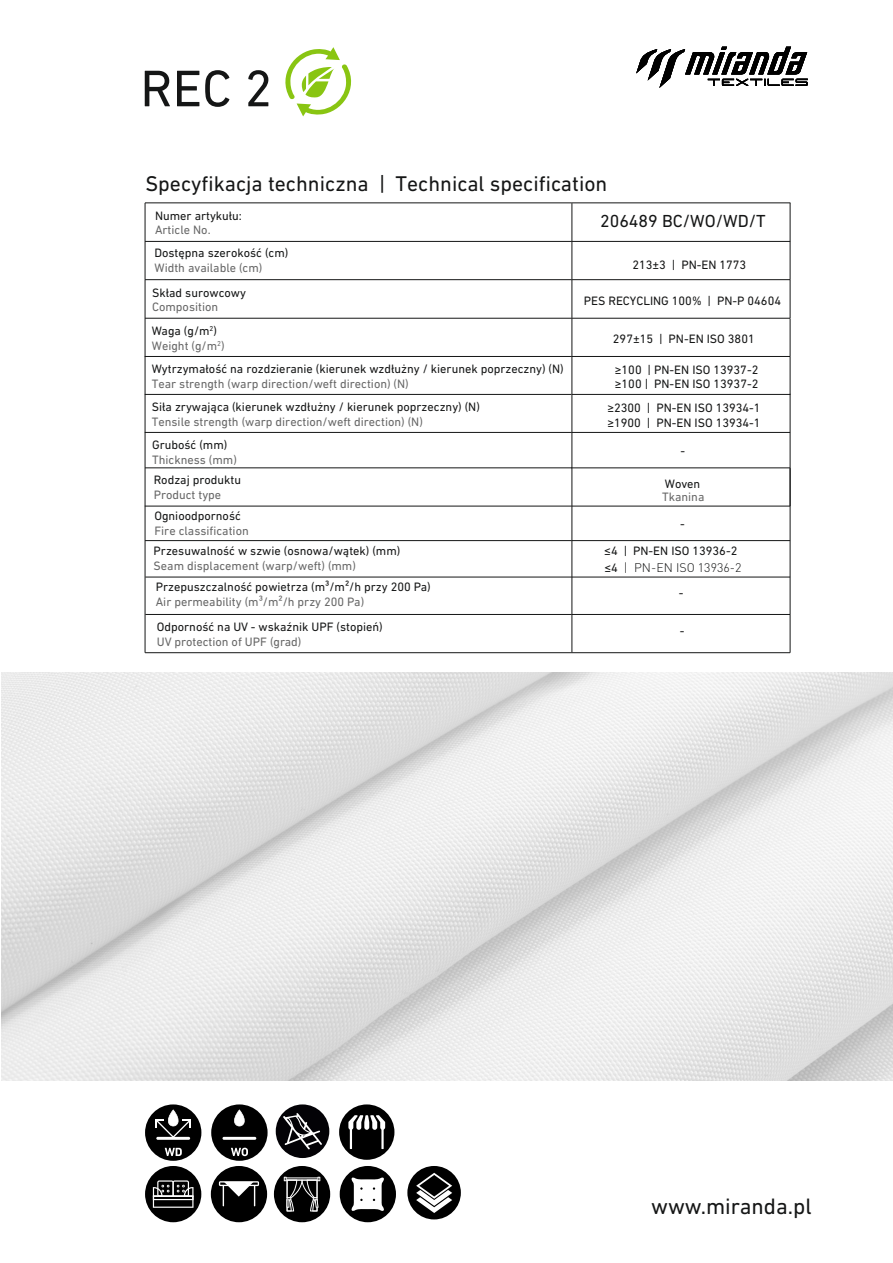
<style>
.page{position:relative;width:893px;height:1263px;background:#fff}
.page>*{position:absolute;margin:0;border:0;box-sizing:border-box;transform-origin:0 0}
.t1{font:52.35px "DIN Next CYR";color:#151616}
.t2{font:22.65px "DIN Next CYR";color:#151616}
.t3{font:21.6px "DIN Next CYR";color:#151616}
.t4{font:17.7px "DIN Next CYR";color:#151616}
.t5{font:12.3px/14.9px "DIN Next CYR";color:#151616}
.t6{font:12.3px "DIN Next CYR";color:#676767}
.t7{font:300 12.3px "DIN Pro";color:#151616}
.t8{font:7.2px "DIN Next CYR";color:#151616}
.s1{font-family:"DIN Next CYR";font-weight:400}
</style>
<div class="page">
<img style="left:1px;top:672px;width:892px;height:408px">
<div style="left:407px;top:1166px;width:54px;height:53px;background:#000;border-radius:27px"></div>
<svg style="left:416px;top:1173px;width:36px;height:40px"></svg>
<svg style="left:285px;top:47px;width:67px;height:69px"></svg>
<hr style="left:145px;top:432px;width:427px;height:1px;background:#151616">
<hr style="left:572px;top:432px;width:218px;height:1px;background:#151616">
<hr style="left:145px;top:279px;width:427px;height:1px;background:#151616">
<hr style="left:572px;top:279px;width:218px;height:1px;background:#151616">
<hr style="left:572px;top:280px;width:1px;height:38px;background:#151616">
<hr style="left:790px;top:280px;width:1px;height:38px;background:#151616">
<hr style="left:145px;top:318px;width:427px;height:1px;background:#151616">
<hr style="left:572px;top:318px;width:218px;height:1px;background:#151616">
<hr style="left:572px;top:318px;width:1px;height:38px;background:#151616">
<hr style="left:790px;top:318px;width:1px;height:38px;background:#151616">
<hr style="left:145px;top:356px;width:427px;height:1px;background:#151616">
<hr style="left:572px;top:356px;width:218px;height:1px;background:#151616">
<hr style="left:145px;top:356px;width:1px;height:297px;background:#151616">
<hr style="left:572px;top:356px;width:1px;height:38px;background:#151616">
<hr style="left:790px;top:356px;width:1px;height:38px;background:#151616">
<hr style="left:145px;top:394px;width:427px;height:1px;background:#151616">
<hr style="left:572px;top:394px;width:218px;height:1px;background:#151616">
<hr style="left:572px;top:395px;width:1px;height:219px;background:#151616">
<hr style="left:790px;top:394px;width:1px;height:221px;background:#151616">
<hr style="left:145px;top:540px;width:426px;height:1px;background:#151616">
<hr style="left:571px;top:540px;width:219px;height:1px;background:#151616">
<hr style="left:145px;top:614px;width:426px;height:1px;background:#151616">
<hr style="left:571px;top:614px;width:219px;height:1px;background:#151616">
<hr style="left:145px;top:577px;width:426px;height:1px;background:#151616">
<hr style="left:571px;top:577px;width:219px;height:1px;background:#151616">
<hr style="left:572px;top:614px;width:1px;height:38px;background:#151616">
<hr style="left:790px;top:615px;width:1px;height:38px;background:#151616">
<hr style="left:145px;top:652px;width:427px;height:1px;background:#151616">
<hr style="left:572px;top:652px;width:218px;height:1px;background:#151616">
<hr style="left:571px;top:468px;width:219px;height:1px;background:#151616">
<hr style="left:145px;top:467px;width:427px;height:1px;background:#151616">
<hr style="left:145px;top:280px;width:1px;height:76px;background:#151616">
<hr style="left:145px;top:506px;width:427px;height:1px;background:#151616">
<hr style="left:572px;top:506px;width:218px;height:1px;background:#151616">
<hr style="left:145px;top:203px;width:427px;height:1px;background:#151616">
<hr style="left:572px;top:203px;width:218px;height:1px;background:#151616">
<hr style="left:572px;top:203px;width:1px;height:38px;background:#151616">
<hr style="left:790px;top:203px;width:1px;height:38px;background:#151616">
<hr style="left:145px;top:241px;width:427px;height:1px;background:#151616">
<hr style="left:572px;top:241px;width:218px;height:1px;background:#151616">
<hr style="left:572px;top:241px;width:1px;height:38px;background:#151616">
<hr style="left:790px;top:241px;width:1px;height:39px;background:#151616">
<hr style="left:145px;top:203px;width:1px;height:77px;background:#151616">
<div style="left:276px;top:1104px;width:53px;height:54px;background:#030206;border-radius:50%"></div>
<svg style="left:283px;top:1113px;width:39px;height:36px"></svg>
<svg style="left:636px;top:47px;width:172px;height:41px"></svg>
<div style="left:274px;top:1166px;width:56px;height:56px;background:#000;border-radius:28px"></div>
<svg style="left:284px;top:1177px;width:36px;height:34px"></svg>
<div style="left:340px;top:1166px;width:56px;height:56px;background:#000;border-radius:50%"></div>
<svg style="left:351px;top:1177px;width:33px;height:34px"></svg>
<div style="left:145px;top:1104px;width:56px;height:57px;background:#000;border-radius:28px"></div>
<svg style="left:155px;top:1109px;width:36px;height:28px"></svg>
<hr style="left:156px;top:1137px;width:34px;height:3px;background:#fff">
<svg style="left:165px;top:1148px;width:17px;height:8px"></svg>
<div style="left:211px;top:1104px;width:57px;height:57px;background:#000;border-radius:28px"></div>
<svg style="left:222px;top:1109px;width:34px;height:18px"></svg>
<hr style="left:222px;top:1137px;width:34px;height:3px;background:#fff">
<svg style="left:231px;top:1148px;width:17px;height:8px"></svg>
<div style="left:339px;top:1104px;width:55px;height:56px;background:#000;border-radius:50%"></div>
<hr style="left:350px;top:1129px;width:2px;height:20px;background:#fff">
<hr style="left:381px;top:1129px;width:3px;height:20px;background:#fff">
<svg style="left:348px;top:1115px;width:37px;height:15px"></svg>
<div style="left:211px;top:1166px;width:56px;height:56px;background:#000;border-radius:28px"></div>
<svg style="left:219px;top:1181px;width:40px;height:25px"></svg>
<div style="left:145px;top:1166px;width:56px;height:56px;background:#000;border-radius:28px"></div>
<svg style="left:153px;top:1180px;width:40px;height:28px"></svg>
<h1 class="t1" style="left:140px;top:67px;width:134px">REC 2</h1>
<h3 class="t3" style="left:145px;top:175px;width:463px">Specyfikacja techniczna | Technical specification</h3>
<p class="t5" style="left:155px;top:209px;width:88px">Numer artykułu:</p>
<p class="t6" style="left:155px;top:225px;width:57px">Article No.</p>
<p class="t5" style="left:154px;top:247px;width:135px">Dostępna szerokość (cm)</p>
<p class="t6" style="left:154px;top:263px;width:109px">Width available (cm)</p>
<p class="t5" style="left:152px;top:286px;width:95px">Skład surowcowy</p>
<p class="t6" style="left:152px;top:302px;width:68px">Composition</p>
<p class="t5" style="left:152px;top:324px;width:67px">Waga (g/m )</p>
<p class="t8" style="left:210px;top:325px;width:5px">2</p>
<p class="t6" style="left:152px;top:340px;width:74px">Weight (g/m<sup>2</sup>)</p>
<p class="t5" style="left:152px;top:362px;width:413px">Wytrzymałość na rozdzieranie (kierunek wzdłużny / kierunek poprzeczny) (N)</p>
<p class="t6" style="left:152px;top:378px;width:258px">Tear strength (warp direction/weft direction) (N)</p>
<p class="t5" style="left:152px;top:401px;width:330px">Siła zrywająca (kierunek wzdłużny / kierunek poprzeczny) (N)</p>
<p class="t6" style="left:152px;top:417px;width:273px">Tensile strength (warp direction/weft direction) (N)</p>
<p class="t5" style="left:152px;top:439px;width:77px">Grubość (mm)</p>
<p class="t5" style="left:154px;top:474px;width:89px">Rodzaj produktu</p>
<p class="t6" style="left:152px;top:455px;width:86px">Thickness (mm)</p>
<p class="t6" style="left:154px;top:490px;width:69px">Product type</p>
<p class="t5" style="left:154px;top:509px;width:88px">Ognioodporność</p>
<p class="t6" style="left:154px;top:525px;width:96px">Fire classification</p>
<p class="t5" style="left:154px;top:545px;width:248px">Przesuwalność w szwie (osnowa/wątek) (mm)</p>
<p class="t6" style="left:154px;top:561px;width:204px">Seam displacement (warp/weft) (mm)</p>
<p class="t5" style="left:156px;top:580px;width:276px">Przepuszczalność powietrza (m³/m²/h przy 200 Pa)</p>
<p class="t6" style="left:156px;top:597px;width:210px">Air permeability (m³/m²/h przy 200 Pa)</p>
<p class="t5" style="left:157px;top:621px;width:227px">Odporność na UV - wskaźnik UPF (stopień)</p>
<p class="t6" style="left:157px;top:637px;width:146px">UV protection of UPF (grad)</p>
<h3 class="t4" style="left:600px;top:214px;width:167px">206489 BC/WO/WD/T</h3>
<p class="t5" style="left:632px;top:258px;width:115px">213±3 | PN-EN 1773</p>
<p class="t5" style="left:584px;top:294px;width:199px">PES RECYCLING 100% | PN-P 04604</p>
<p class="t5" style="left:613px;top:333px;width:143px">297±15 | PN-EN ISO 3801</p>
<p class="t5" style="left:615px;top:363px;width:145px">≥100 | PN-EN ISO 13937-2 ≥100 | PN-EN ISO 13937-2</p>
<p class="t5" style="left:607px;top:402px;width:155px">≥2300 | PN-EN ISO 13934-1 ≥1900 | PN-EN ISO 13934-1</p>
<p class="t5" style="left:680px;top:445px;width:6px">-</p>
<p class="t5" style="left:665px;top:478px;width:37px">Woven</p>
<p class="t5" style="left:680px;top:517px;width:6px">-</p>
<p class="t6" style="left:662px;top:492px;width:44px">Tkanina</p>
<p class="t5" style="left:604px;top:544px;width:135px">≤4 | PN-EN ISO 13936-2</p>
<p class="t7" style="left:604px;top:563px;width:138px"><span class="s1">≤4</span> | PN-EN ISO 13936-2</p>
<p class="t5" style="left:679px;top:586px;width:6px">-</p>
<p class="t5" style="left:680px;top:625px;width:6px">-</p>
<h2 class="t2" style="left:651px;top:1197px;width:162px">www.miranda.pl</h2>
</div>
